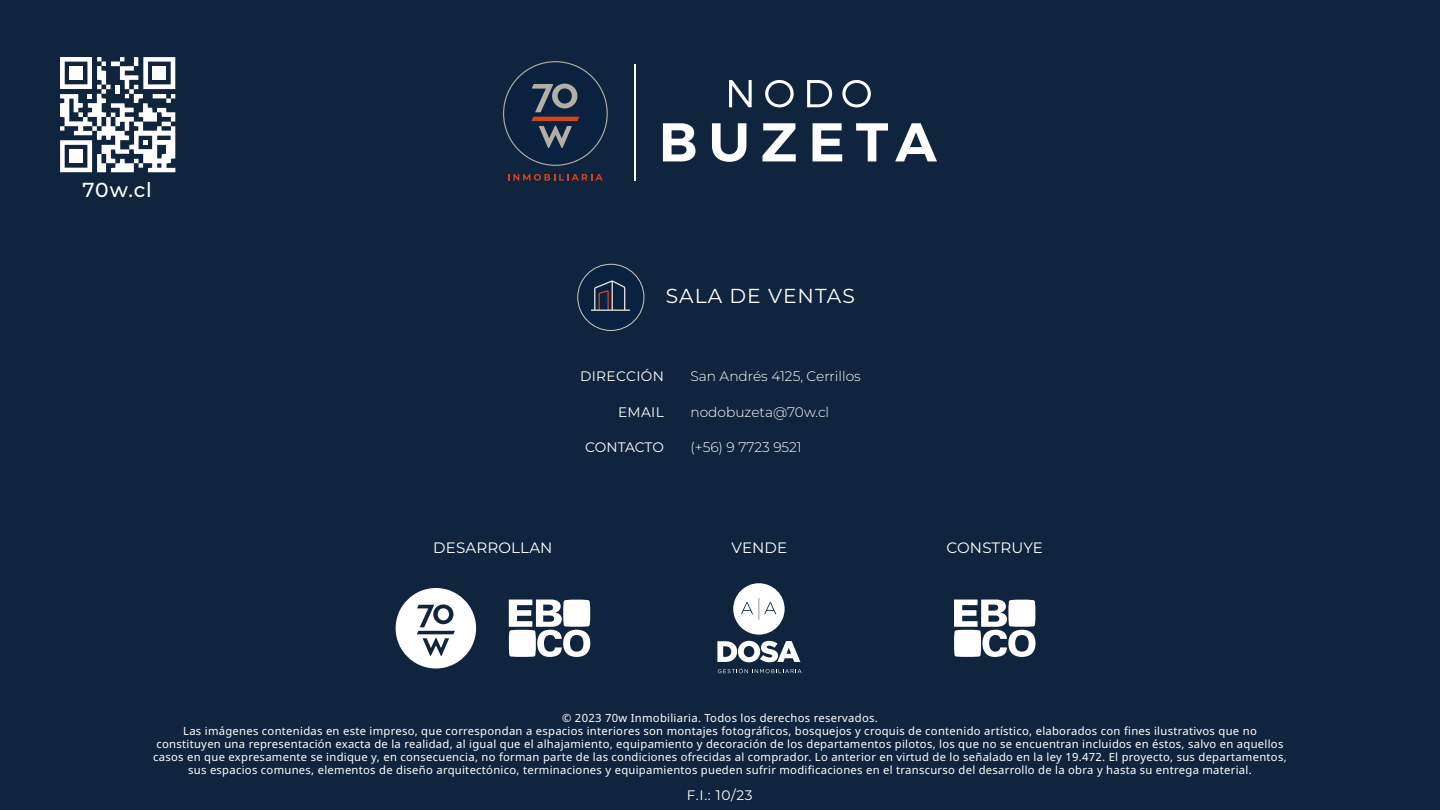
<style>
.page{position:relative;width:1440px;height:810px;background:#10253d}
.page>*{position:absolute;margin:0;border:0;box-sizing:border-box;transform-origin:0 0}
.t1{font:20.25px "Montserrat";letter-spacing:.05em;color:#fff}
.t2{font:500 20.25px "Montserrat";color:#fff}
.t3{font:15.08px "Montserrat";letter-spacing:.01em;color:#fff}
.t4{font:300 13.73px "Montserrat";color:#fff}
.t5{font:13.73px "Montserrat";letter-spacing:.025em;color:#fff}
.t6{font:13.73px "Montserrat";letter-spacing:-.01em;color:#fff}
.t7{font:11.25px/13px "Noto Sans";letter-spacing:.025em;color:#fff;text-align:center}
</style>
<div class="page">
<svg style="left:503px;top:61px;width:105px;height:105px"></svg>
<div style="left:504px;top:62px;width:103px;height:103px;background:#0a2240;border-radius:50%"></div>
<svg style="left:531px;top:84px;width:48px;height:64px"></svg>
<svg style="left:508px;top:174px;width:95px;height:7px"></svg>
<svg style="left:663px;top:123px;width:33px;height:38px"></svg>
<svg style="left:712px;top:123px;width:34px;height:39px"></svg>
<svg style="left:763px;top:123px;width:33px;height:38px"></svg>
<svg style="left:813px;top:123px;width:29px;height:38px"></svg>
<svg style="left:856px;top:123px;width:32px;height:38px"></svg>
<svg style="left:895px;top:123px;width:42px;height:38px"></svg>
<svg style="left:729px;top:80px;width:23px;height:27px"></svg>
<svg style="left:765px;top:80px;width:29px;height:27px"></svg>
<svg style="left:807px;top:80px;width:25px;height:27px"></svg>
<svg style="left:842px;top:80px;width:29px;height:27px"></svg>
<hr style="left:635px;top:64px;width:1px;height:117px;background:#fff">
<div style="left:396px;top:588px;width:80px;height:80px;background:#fff;border-radius:50%"></div>
<svg style="left:417px;top:604px;width:38px;height:52px"></svg>
<svg style="left:509px;top:599px;width:81px;height:58px"></svg>
<svg style="left:954px;top:599px;width:82px;height:58px"></svg>
<svg style="left:717px;top:641px;width:83px;height:21px"></svg>
<svg style="left:733px;top:583px;width:52px;height:52px"></svg>
<svg style="left:718px;top:668px;width:84px;height:5px"></svg>
<svg style="left:60px;top:57px;width:115px;height:115px"></svg>
<div style="left:69px;top:66px;width:14px;height:14px;background:#fff"></div>
<div style="left:153px;top:66px;width:13px;height:14px;background:#fff"></div>
<div style="left:69px;top:150px;width:14px;height:13px;background:#fff"></div>
<div style="left:578px;top:264px;width:66px;height:66px;background:#0a2240;border-radius:50%"></div>
<div style="left:577px;top:264px;width:67px;height:67px;border:1px solid #cbc7be;border-radius:50%"></div>
<svg style="left:591px;top:280px;width:39px;height:31px"></svg>
<h1 class="t2" style="left:83px;top:176px;width:71px">70w.cl</h1>
<h1 class="t1" style="left:666px;top:282px;width:191px">SALA DE VENTAS</h1>
<p class="t5" style="left:580px;top:367px;width:85px">DIRECCIÓN</p>
<p class="t4" style="left:690px;top:367px;width:172px">San Andrés 4125, Cerrillos</p>
<p class="t5" style="left:618px;top:403px;width:47px">EMAIL</p>
<p class="t4" style="left:690px;top:403px;width:140px">nodobuzeta@70w.cl</p>
<p class="t4" style="left:690px;top:438px;width:113px">(+56) 9 7723 9521</p>
<p class="t6" style="left:585px;top:438px;width:80px">CONTACTO</p>
<h2 class="t3" style="left:433px;top:538px;width:121px">DESARROLLAN</h2>
<h2 class="t3" style="left:732px;top:538px;width:57px">VENDE</h2>
<h2 class="t3" style="left:946px;top:538px;width:98px">CONSTRUYE</h2>
<p class="t7" style="left:153px;top:712px;width:1135px">© 2023 70w Inmobiliaria. Todos los derechos reservados.<br>Las imágenes contenidas en este impreso, que correspondan a espacios interiores son montajes fotográficos, bosquejos y croquis de contenido artístico, elaborados con fines ilustrativos que no constituyen una representación exacta de la realidad, al igual que el alhajamiento, equipamiento y decoración de los departamentos pilotos, los que no se encuentran incluidos en éstos, salvo en aquellos casos en que expresamente se indique y, en consecuencia, no forman parte de las condiciones ofrecidas al comprador. Lo anterior en virtud de lo señalado en la ley 19.472. El proyecto, sus departamentos, sus espacios comunes, elementos de diseño arquitectónico, terminaciones y equipamientos pueden sufrir modificaciones en el transcurso del desarrollo de la obra y hasta su entrega material.</p>
<p class="t5" style="left:687px;top:786px;width:67px">F.I.: 10/23</p>
</div>
